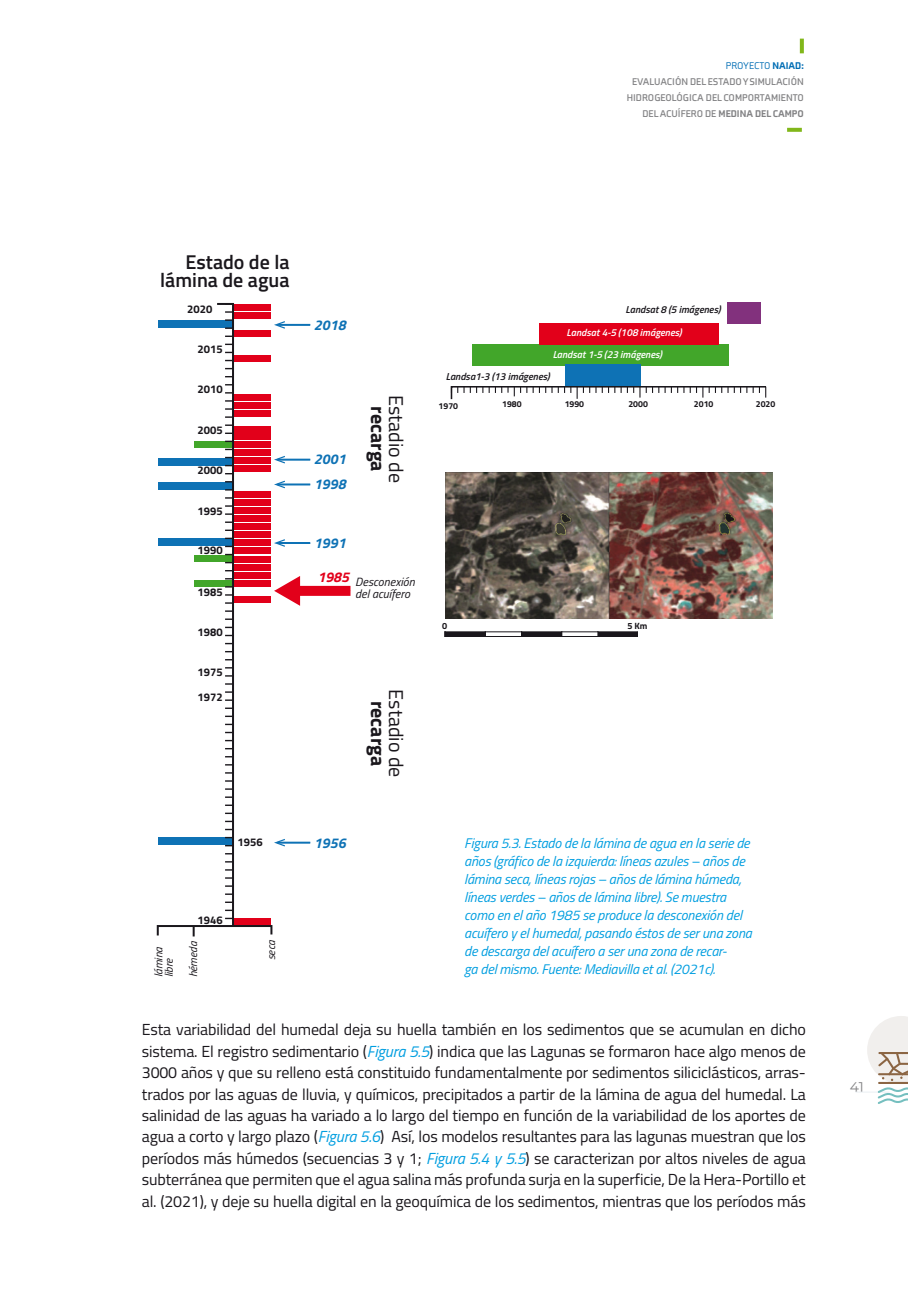
<style>
.page{position:relative;width:908px;height:1304px;background:#fff}
.page>*{position:absolute;margin:0;border:0;box-sizing:border-box;transform-origin:0 0}
.t1{font:600 20px/18px "Cairo";color:#1a171c;text-align:right}
.t2{font:20px "Cairo";color:#1a171c}
.t3{font:700 20px "Cairo";color:#1a171c}
.t4{font:16px/21.4px "Cairo";letter-spacing:-.01em;color:#1a171c;text-align:justify}
.t5{font:italic 700 14.2px/24.8px "Cairo";color:#0e72b5}
.t6{font:italic 700 14.2px "Cairo";color:#e2001a}
.t7{font:italic 14px/18px "Cairo";letter-spacing:-.01em;color:#009ee0}
.t8{font:14px "Montserrat";color:#828284}
.t9{font:italic 12px/12px "Cairo";color:#1a171c}
.t10{font:700 11.2px/24.4px "Cairo";color:#1a171c}
.t11{font:italic 11.2px/10px "Cairo";color:#1a171c}
.t12{font:italic 600 10.2px/21.6px "Cairo";color:#fff}
.t13{font:italic 600 10.2px "Cairo";color:#1a171c}
.t14{font:700 10px/16px "Axia";color:#828284;text-align:right}
.t15{font:700 9px "Cairo";color:#1a171c}
.t16{font:700 8.6px "Cairo";color:#1a171c}
.s1{font-weight:400;color:#006db4}
.s2{font-weight:900;color:#006db4}
.s3{font-weight:900}
.s4{font-style:italic;color:#009ee0}
</style>
<div class="page">
<hr style="left:855px;top:1092px;width:34px;height:1px;background:#eaeff3">
<svg style="left:799px;top:39px;width:4px;height:14px"></svg>
<svg style="left:787px;top:128px;width:14px;height:4px"></svg>
<svg style="left:867px;top:1016px;width:40px;height:88px"></svg>
<hr style="left:277px;top:324px;width:33px;height:2px;background:#0e72b5">
<hr style="left:277px;top:459px;width:33px;height:2px;background:#0e72b5">
<hr style="left:277px;top:483px;width:33px;height:2px;background:#0e72b5">
<hr style="left:277px;top:542px;width:33px;height:2px;background:#0e72b5">
<hr style="left:277px;top:842px;width:33px;height:2px;background:#0e72b5">
<div style="left:295px;top:586px;width:55px;height:10px;background:#e2001a"></div>
<svg style="left:156px;top:303px;width:144px;height:634px"></svg>
<img style="left:445px;top:473px;width:327px;height:145px">
<svg style="left:446px;top:634px;width:39px;height:1px"></svg>
<svg style="left:521px;top:634px;width:41px;height:1px"></svg>
<svg style="left:597px;top:634px;width:38px;height:1px"></svg>
<div style="left:444px;top:632px;width:193px;height:5px;border:1px solid #1a171c"></div>
<svg style="left:450px;top:385px;width:317px;height:15px"></svg>
<div style="left:472px;top:344px;width:256px;height:21px;background:#42a62a"></div>
<div style="left:539px;top:323px;width:179px;height:21px;background:#e2001a"></div>
<div style="left:727px;top:302px;width:33px;height:22px;background:#82317d"></div>
<div style="left:564px;top:365px;width:76px;height:21px;background:#0e72b5"></div>
<p class="t14" style="left:626px;top:58px;width:178px"><span class="s1">PROYECTO</span> <span class="s2">NAIAD:<br></span>EVALUACIÓN DEL ESTADO Y SIMULACIÓN<br>HIDROGEOLÓGICA DEL COMPORTAMIENTO<br>DEL ACUÍFERO DE <span class="s3">MEDINA DEL CAMPO</span></p>
<p class="t1" style="left:160px;top:253px;width:131px">Estado de la lámina de agua</p>
<p class="t10" style="left:187px;top:297px;width:27px">2020</p>
<p class="t10" style="left:197px;top:337px;width:27px">2015</p>
<p class="t10" style="left:197px;top:377px;width:27px">2010</p>
<p class="t10" style="left:197px;top:417px;width:27px">2005</p>
<p class="t10" style="left:197px;top:458px;width:27px">2000</p>
<p class="t10" style="left:197px;top:499px;width:27px">1995</p>
<p class="t10" style="left:197px;top:538px;width:27px">1990</p>
<p class="t10" style="left:197px;top:580px;width:27px">1985</p>
<p class="t10" style="left:197px;top:620px;width:27px">1980</p>
<p class="t10" style="left:197px;top:660px;width:27px">1975<br>1972</p>
<p class="t10" style="left:237px;top:830px;width:27px">1956</p>
<p class="t10" style="left:197px;top:908px;width:27px">1946</p>
<p class="t11" style="left:152px;top:977px;width:32px;rotate:-90deg">lámina libre</p>
<p class="t11" style="left:187px;top:977px;width:38px;rotate:-90deg">hémeda</p>
<p class="t11" style="left:265px;top:960px;width:22px;rotate:-90deg">seca</p>
<p class="t5" style="left:314px;top:311px;width:33px">2018</p>
<p class="t5" style="left:314px;top:446px;width:33px">2001<br>1998</p>
<p class="t5" style="left:314px;top:529px;width:33px">1991</p>
<p class="t2" style="left:410px;top:395px;width:89px;rotate:90deg">Estadio de</p>
<p class="t3" style="left:394px;top:406px;width:67px;rotate:90deg">recarga</p>
<p class="t6" style="left:317px;top:564px;width:33px">1985</p>
<p class="t9" style="left:355px;top:575px;width:61px">Desconexión del acuífero</p>
<p class="t13" style="left:625px;top:300px;width:96px">Landsat 8 (5 imágenes)</p>
<p class="t12" style="left:552px;top:321px;width:130px;text-indent:14px">Landsat 4-5 (108 imágenes)<br>Landsat 1-5 (23 imágenes)</p>
<p class="t13" style="left:445px;top:367px;width:105px">Landsa1-3 (13 imágenes)</p>
<p class="t16" style="left:438px;top:399px;width:21px">1970</p>
<p class="t16" style="left:502px;top:397px;width:21px">1980</p>
<p class="t16" style="left:564px;top:397px;width:21px">1990</p>
<p class="t16" style="left:628px;top:397px;width:21px">2000</p>
<p class="t16" style="left:693px;top:397px;width:21px">2010</p>
<p class="t16" style="left:755px;top:397px;width:21px">2020</p>
<p class="t15" style="left:442px;top:618px;width:7px">0</p>
<p class="t15" style="left:627px;top:618px;width:22px">5 Km</p>
<p class="t2" style="left:410px;top:689px;width:89px;rotate:90deg">Estadio de</p>
<p class="t3" style="left:394px;top:701px;width:67px;rotate:90deg">recarga</p>
<p class="t5" style="left:314px;top:829px;width:33px">1956</p>
<p class="t7" style="left:464px;top:833px;width:289px">Figura 5.3. Estado de la lámina de agua en la serie de años (gráfico de la izquierda: líneas azules – años de lámina seca, líneas rojas – años de lámina húmeda, líneas verdes – años de lámina libre). Se muestra como en el año 1985 se produce la desconexión del acuífero y el humedal, pasando éstos de ser una zona de descarga del acuífero a ser una zona de recar-<br>ga del mismo. Fuente: Mediavilla et al. (2021c).</p>
<p class="t4" style="left:142px;top:1019px;width:665px">Esta variabilidad del humedal deja su huella también en los sedimentos que se acumulan en dicho sistema. El registro sedimentario (<span class="s4">Figura 5.5</span>) indica que las Lagunas se formaron hace algo menos de 3000 años y que su relleno está constituido fundamentalmente por sedimentos siliciclásticos, arras&shy;trados por las aguas de lluvia, y químicos, precipitados a partir de la lámina de agua del humedal. La salinidad de las aguas ha variado a lo largo del tiempo en función de la variabilidad de los aportes de agua a corto y largo plazo (<span class="s4">Figura 5.6</span>) Así, los modelos resultantes para las lagunas muestran que los períodos más húmedos (secuencias 3 y 1; <span class="s4">Figura 5.4 y 5.5</span>) se caracterizan por altos niveles de agua subterránea que permiten que el agua salina más profunda surja en la superficie, De la Hera-Portillo et al. (2021), y deje su huella digital en la geoquímica de los sedimentos, mientras que los períodos más</p>
<p class="t8" style="left:849px;top:1077px;width:15px">41</p>
</div>
